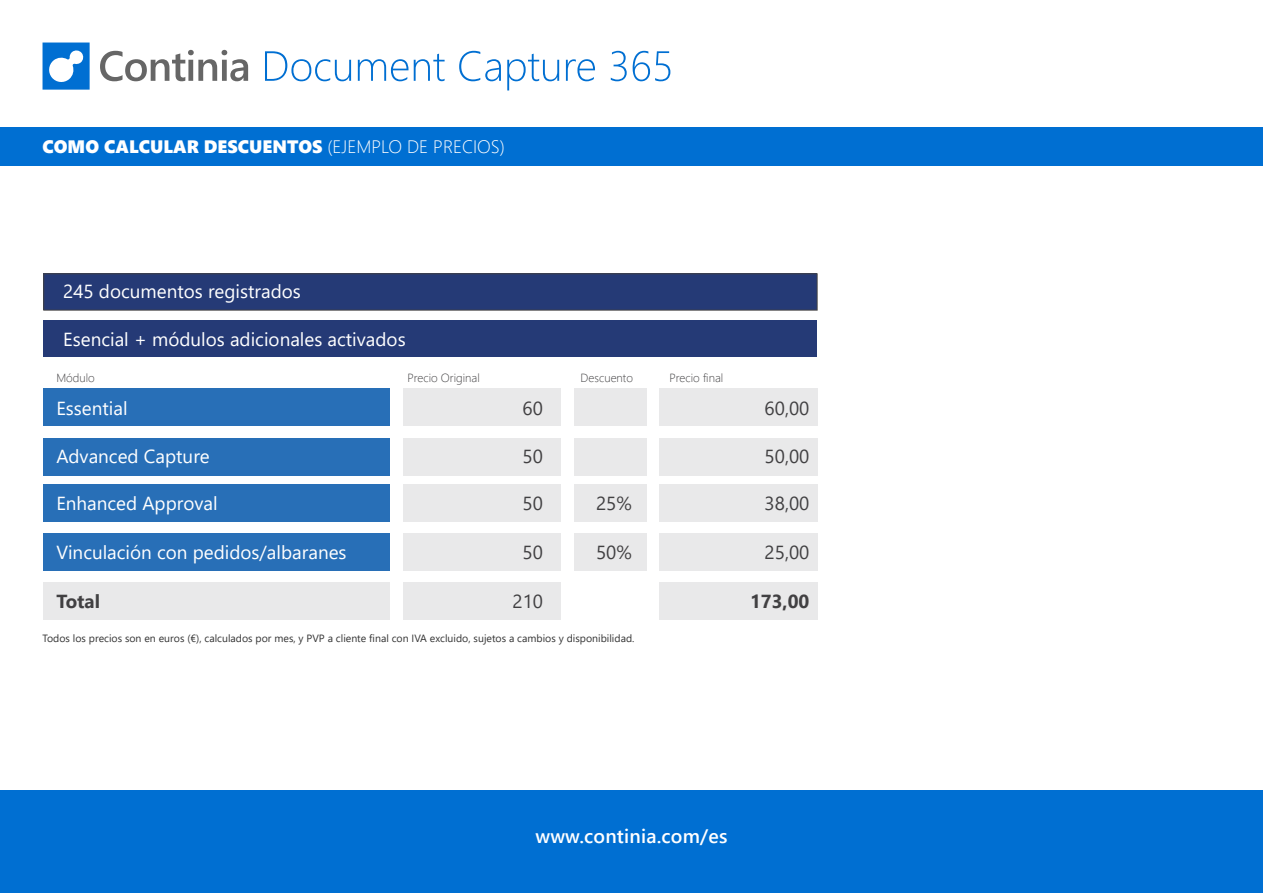
<style>
.page{position:relative;width:1263px;height:893px;background:#fff}
.page>*{position:absolute;margin:0;border:0;box-sizing:border-box;transform-origin:0 0}
.t1{font:600 19.5px "Segoe UI";letter-spacing:.01em;color:#fff}
.t2{font:18.9px "Segoe UI";color:#fff}
.t3{font:18.9px "Segoe UI";color:#414042}
.t4{font:700 18.9px "Segoe UI";color:#414042}
.t5{font:18px "Segoe UI Black";color:#fff}
.t6{font:300 11.85px "Segoe UI";color:#414042}
.t7{font:10.5px "Segoe UI";color:#333}
.s1{font-family:"Segoe UI";font-weight:300}
</style>
<div class="page">
<div style="left:0;top:128px;width:1263px;height:38px;background:#006fd2"></div>
<div style="left:0;top:791px;width:1263px;height:102px;background:#006fd2"></div>
<svg style="left:43px;top:43px;width:47px;height:47px"></svg>
<svg style="left:100px;top:50px;width:148px;height:31px"></svg>
<svg style="left:265px;top:51px;width:86px;height:30px"></svg>
<svg style="left:358px;top:59px;width:50px;height:22px"></svg>
<svg style="left:414px;top:54px;width:31px;height:27px"></svg>
<svg style="left:459px;top:51px;width:42px;height:30px"></svg>
<svg style="left:507px;top:54px;width:52px;height:36px"></svg>
<svg style="left:566px;top:59px;width:29px;height:22px"></svg>
<svg style="left:611px;top:51px;width:16px;height:30px"></svg>
<svg style="left:633px;top:51px;width:37px;height:30px"></svg>
<div style="left:44px;top:274px;width:773px;height:36px;background:#253a76"></div>
<div style="left:44px;top:274px;width:773px;height:36px;border:1px solid #424142"></div>
<div style="left:44px;top:320px;width:773px;height:36px;background:#253a76"></div>
<div style="left:44px;top:389px;width:346px;height:37px;background:#286fb7"></div>
<div style="left:44px;top:438px;width:346px;height:38px;background:#286fb7"></div>
<div style="left:44px;top:484px;width:346px;height:38px;background:#286fb7"></div>
<div style="left:44px;top:533px;width:346px;height:38px;background:#286fb7"></div>
<div style="left:44px;top:582px;width:346px;height:38px;background:#e9e9ea"></div>
<div style="left:403px;top:389px;width:157px;height:37px;background:#e9e9ea"></div>
<div style="left:574px;top:389px;width:73px;height:37px;background:#e9e9ea"></div>
<div style="left:659px;top:389px;width:158px;height:37px;background:#e9e9ea"></div>
<div style="left:404px;top:438px;width:157px;height:38px;background:#e9e9ea"></div>
<div style="left:574px;top:438px;width:73px;height:38px;background:#e9e9ea"></div>
<div style="left:659px;top:438px;width:158px;height:38px;background:#e9e9ea"></div>
<div style="left:404px;top:484px;width:157px;height:38px;background:#e9e9ea"></div>
<div style="left:574px;top:484px;width:73px;height:38px;background:#e9e9ea"></div>
<div style="left:659px;top:484px;width:158px;height:38px;background:#e9e9ea"></div>
<div style="left:404px;top:533px;width:157px;height:38px;background:#e9e9ea"></div>
<div style="left:574px;top:533px;width:73px;height:38px;background:#e9e9ea"></div>
<div style="left:659px;top:533px;width:158px;height:38px;background:#e9e9ea"></div>
<div style="left:403px;top:582px;width:157px;height:38px;background:#e9e9ea"></div>
<div style="left:659px;top:582px;width:158px;height:38px;background:#e9e9ea"></div>
<p class="t5" style="left:43px;top:133px;width:464px">COMO CALCULAR DESCUENTOS <span class="s1">(EJEMPLO DE PRECIOS)</span></p>
<p class="t2" style="left:63px;top:273px;width:239px">245 documentos registrados</p>
<p class="t2" style="left:63px;top:321px;width:344px">Esencial + módulos adicionales activados</p>
<p class="t6" style="left:56px;top:366px;width:40px">Módulo</p>
<p class="t6" style="left:407px;top:366px;width:74px">Precio Original</p>
<p class="t6" style="left:581px;top:366px;width:54px">Descuento</p>
<p class="t6" style="left:669px;top:366px;width:55px">Precio final</p>
<p class="t2" style="left:56px;top:390px;width:73px">Essential</p>
<p class="t3" style="left:523px;top:390px;width:22px">60</p>
<p class="t3" style="left:765px;top:390px;width:46px">60,00</p>
<p class="t3" style="left:765px;top:438px;width:46px">50,00</p>
<p class="t3" style="left:765px;top:485px;width:46px">38,00</p>
<p class="t3" style="left:765px;top:534px;width:46px">25,00</p>
<p class="t4" style="left:750px;top:583px;width:61px">173,00</p>
<p class="t2" style="left:56px;top:438px;width:155px">Advanced Capture</p>
<p class="t2" style="left:56px;top:485px;width:163px">Enhanced Approval</p>
<p class="t2" style="left:56px;top:534px;width:292px">Vinculación con pedidos/albaranes</p>
<p class="t4" style="left:56px;top:583px;width:45px">Total</p>
<p class="t3" style="left:523px;top:438px;width:22px">50</p>
<p class="t3" style="left:523px;top:485px;width:22px">50</p>
<p class="t3" style="left:523px;top:534px;width:22px">50</p>
<p class="t3" style="left:596px;top:485px;width:37px">25%</p>
<p class="t3" style="left:596px;top:534px;width:37px">50%</p>
<p class="t3" style="left:512px;top:583px;width:32px">210</p>
<p class="t7" style="left:43px;top:628px;width:593px">Todos los precios son en euros (€), calculados por mes, y PVP a cliente final con IVA excluido, sujetos a cambios y disponibilidad.</p>
<p class="t1" style="left:535px;top:818px;width:194px">www.continia.com/es</p>
</div>
